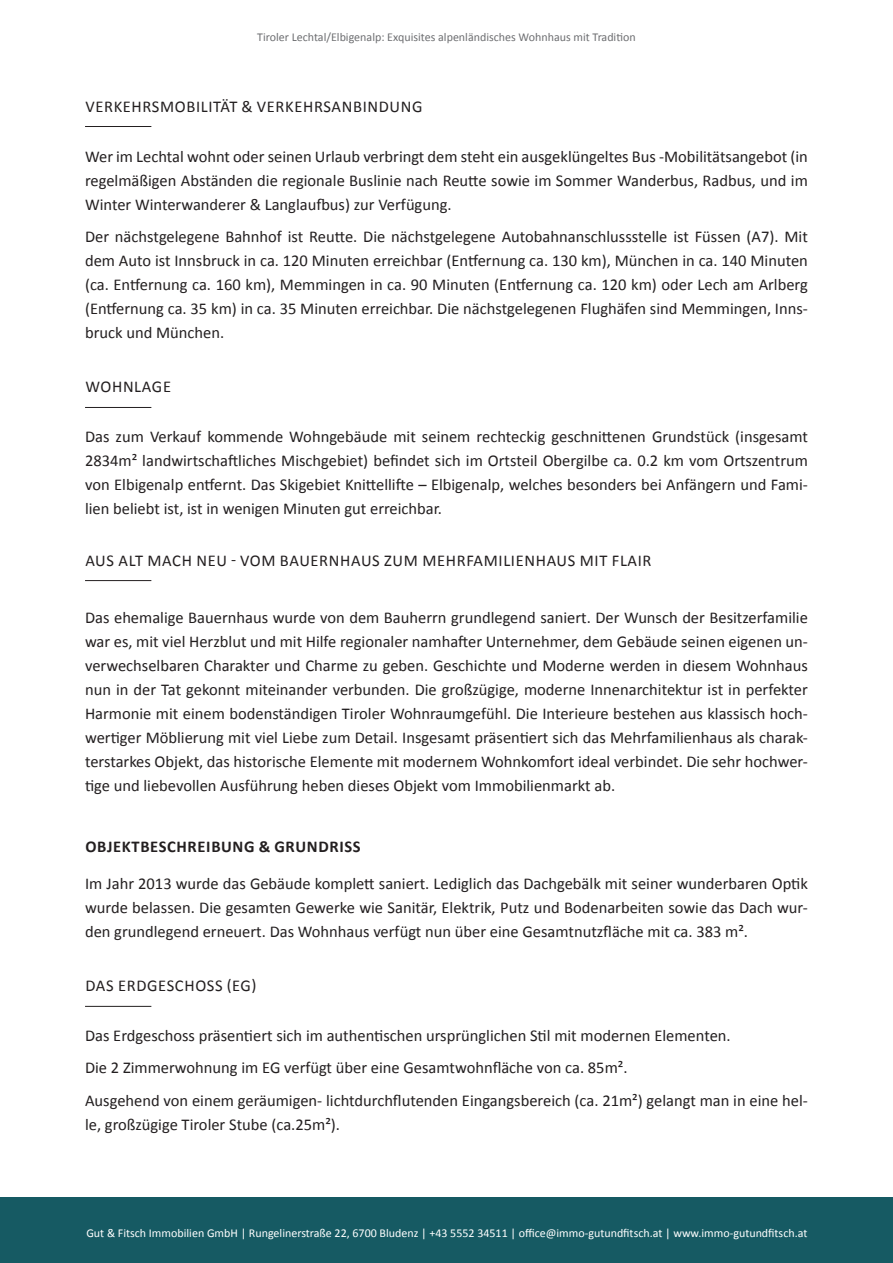
<style>
.page{position:relative;width:893px;height:1263px;background:#fff}
.page>*{position:absolute;margin:0;border:0;box-sizing:border-box;transform-origin:0 0}
.t1{font:16.5px/24px "Calibri";color:#231f20;text-align:justify}
.t2{font:16.5px "Calibri";letter-spacing:.04em;color:#231f20}
.t3{font:700 16.5px "Calibri";letter-spacing:.04em;color:#231f20}
.t4{font:12px "Calibri";color:#fff}
.t5{font:12px "Calibri";color:#6d6e71}
</style>
<div class="page">
<div style="left:0;top:1197px;width:893px;height:66px;background:#165a63"></div>
<hr style="left:85px;top:126px;width:66px;height:1px;background:#231f20">
<hr style="left:85px;top:407px;width:66px;height:1px;background:#231f20">
<hr style="left:85px;top:580px;width:66px;height:1px;background:#231f20">
<hr style="left:85px;top:1006px;width:66px;height:1px;background:#231f20">
<p class="t5" style="left:257px;top:29px;width:380px">Tiroler Lechtal/Elbigenalp: Exquisites alpenländisches Wohnhaus mit Tradi琀椀on</p>
<p class="t2" style="left:85px;top:95px;width:339px">VERKEHRSMOBILITÄT &amp; VERKEHRSANBINDUNG</p>
<p class="t1" style="left:85px;top:144px;width:724px">Wer im Lechtal wohnt oder seinen Urlaub verbringt dem steht ein ausgeklüngeltes Bus -Mobilitätsangebot (in regelmäßigen Abständen die regionale Buslinie nach Reu琀琀e sowie im Sommer Wanderbus, Radbus, und im Winter Winterwanderer &amp; Langlau昀戀us) zur Verfügung.</p>
<p class="t1" style="left:85px;top:224px;width:724px">Der nächstgelegene Bahnhof ist Reu琀琀e. Die nächstgelegene Autobahnanschlussstelle ist Füssen (A7). Mit dem Auto ist Innsbruck in ca. 120 Minuten erreichbar (En琀昀ernung ca. 130 km), München in ca. 140 Minuten (ca. En琀昀ernung ca. 160 km), Memmingen in ca. 90 Minuten (En琀昀ernung ca. 120 km) oder Lech am Arlberg (En琀昀ernung ca. 35 km) in ca. 35 Minuten erreichbar. Die nächstgelegenen Flughäfen sind Memmingen, Inns&shy;bruck und München.</p>
<p class="t2" style="left:85px;top:380px;width:87px">WOHNLAGE</p>
<p class="t1" style="left:85px;top:424px;width:724px">Das zum Verkauf kommende Wohngebäude mit seinem rechteckig geschni琀琀enen Grundstück (insgesamt 2834m² landwirtscha昀琀liches Mischgebiet) be昀椀ndet sich im Ortsteil Obergilbe ca. 0.2 km vom Ortszentrum von Elbigenalp en琀昀ernt. Das Skigebiet Kni琀琀elli昀琀e – Elbigenalp, welches besonders bei Anfängern und Fami&shy;lien beliebt ist, ist in wenigen Minuten gut erreichbar.</p>
<p class="t2" style="left:85px;top:549px;width:568px">AUS ALT MACH NEU - VOM BAUERNHAUS ZUM MEHRFAMILIENHAUS MIT FLAIR</p>
<p class="t1" style="left:85px;top:605px;width:724px">Das ehemalige Bauernhaus wurde von dem Bauherrn grundlegend saniert. Der Wunsch der Besitzerfamilie war es, mit viel Herzblut und mit Hilfe regionaler namha昀琀er Unternehmer, dem Gebäude seinen eigenen un&shy;verwechselbaren Charakter und Charme zu geben. Geschichte und Moderne werden in diesem Wohnhaus nun in der Tat gekonnt miteinander verbunden. Die großzügige, moderne Innenarchitektur ist in perfekter Harmonie mit einem bodenständigen Tiroler Wohnraumgefühl. Die Interieure bestehen aus klassisch hoch&shy;wer琀椀ger Möblierung mit viel Liebe zum Detail. Insgesamt präsen琀椀ert sich das Mehrfamilienhaus als charak&shy;terstarkes Objekt, das historische Elemente mit modernem Wohnkomfort ideal verbindet. Die sehr hochwer-琀椀ge und liebevollen Ausführung heben dieses Objekt vom Immobilienmarkt ab.</p>
<p class="t3" style="left:85px;top:841px;width:277px">OBJEKTBESCHREIBUNG &amp; GRUNDRISS</p>
<p class="t1" style="left:85px;top:871px;width:724px">Im Jahr 2013 wurde das Gebäude komple琀琀 saniert. Lediglich das Dachgebälk mit seiner wunderbaren Op琀椀k wurde belassen. Die gesamten Gewerke wie Sanitär, Elektrik, Putz und Bodenarbeiten sowie das Dach wur&shy;den grundlegend erneuert. Das Wohnhaus verfügt nun über eine Gesamtnutz昀氀äche mit ca. 383 m².</p>
<p class="t2" style="left:85px;top:974px;width:172px">DAS ERDGESCHOSS (EG)</p>
<p class="t1" style="left:85px;top:1018px;width:724px;line-height:32.5px;text-align:left">Das Erdgeschoss präsen琀椀ert sich im authen琀椀schen ursprünglichen S琀椀l mit modernen Elementen.<br>Die 2 Zimmerwohnung im EG verfügt über eine Gesamtwohn昀氀äche von ca. 85m².<br>Ausgehend von einem geräumigen- lichtdurch昀氀utenden Eingangsbereich (ca. 21m²) gelangt man in eine hel-</p>
<p class="t1" style="left:85px;top:1112px;width:256px">le, großzügige Tiroler Stube (ca.25m²).</p>
<p class="t4" style="left:86px;top:1225px;width:722px">Gut &amp; Fitsch Immobilien GmbH | Rungelinerstraße 22, 6700 Bludenz | +43 5552 34511 | o昀케ce@immo-gutund昀椀tsch.at | www.immo-gutund昀椀tsch.at</p>
</div>
